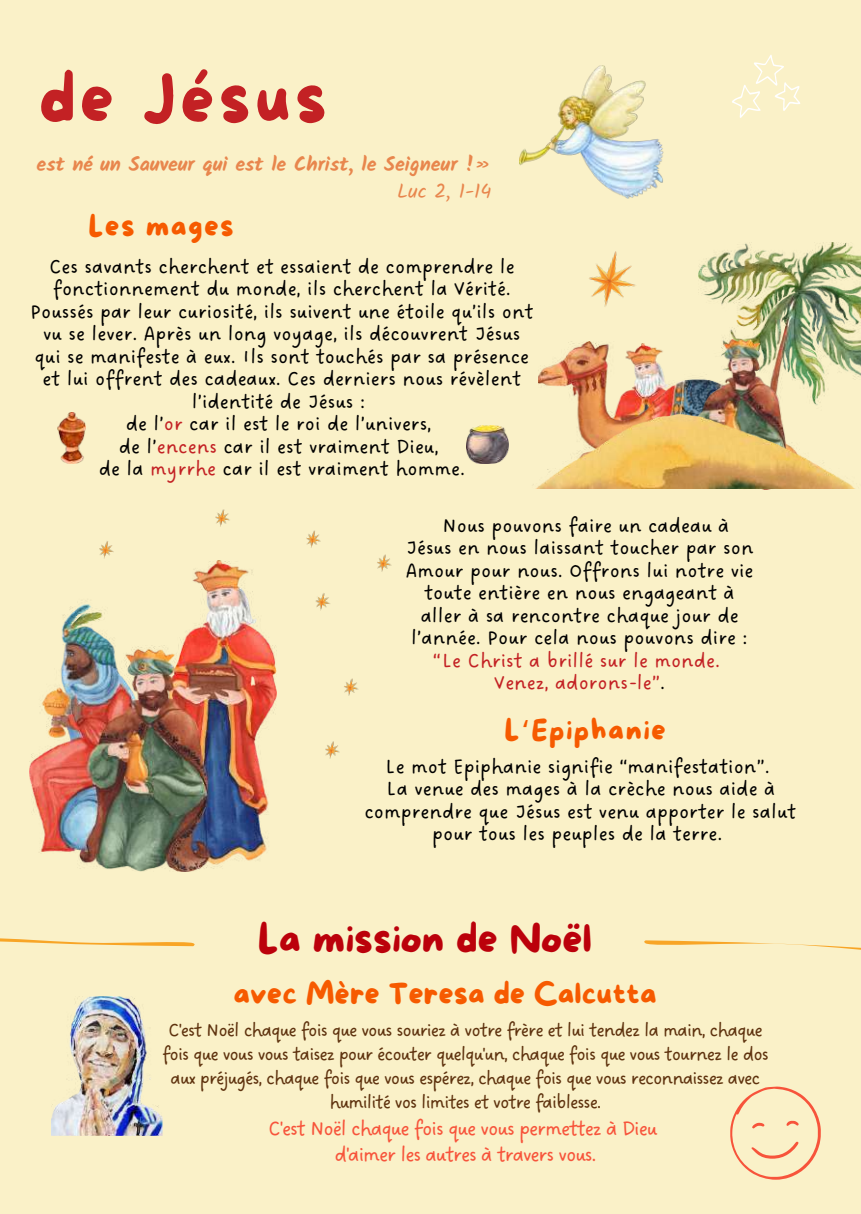
<style>
.page{position:relative;width:861px;height:1214px;background:#fff}
.page>*{position:absolute;margin:0;border:0;box-sizing:border-box;transform-origin:0 0}
.t1{font:67.4px "More Sugar";letter-spacing:.06em;color:#c32124}
.t2{font:40px "More Sugar";color:#bb010b}
.t3{font:30px "More Sugar";color:#f65a00}
.t4{font:28.8px "More Sugar";letter-spacing:.05em;color:#f65a00}
.t5{font:22px/25.6px "DO Sans Regular";letter-spacing:-.05em;color:#f7543b;text-align:center}
.t6{font:21.4px/22.4px "DO Sans Regular";color:#000;text-align:center}
.t7{font:21.4px/22.4px "DO Sans Regular";color:#c32124;text-align:center}
.t8{font:20px/24px "DO Sans Regular";letter-spacing:-.05em;color:#5e320e;text-align:center}
.t9{font:700 20px "Kalam";color:#e8864d}
.t10{font:20px "Kalam";color:#e8864d}
.s1{color:#c32124}
.s2{color:#000}
.s3{font-family:"Noto Sans Gurmukhi"}
</style>
<div class="page">
<div style="left:0;top:0;width:861px;height:1213px;background:#faf1c8"></div>
<img style="left:29px;top:561px;width:248px;height:310px">
<img style="left:519px;top:65px;width:144px;height:134px">
<svg style="left:732px;top:55px;width:68px;height:63px"></svg>
<svg style="left:0;top:938px;width:195px;height:8px"></svg>
<svg style="left:730px;top:1086px;width:90px;height:93px"></svg>
<img style="left:51px;top:996px;width:111px;height:139px">
<svg style="left:644px;top:940px;width:217px;height:10px"></svg>
<img style="left:699px;top:243px;width:162px;height:162px">
<img style="left:539px;top:342px;width:261px;height:147px">
<img style="left:689px;top:339px;width:98px;height:75px">
<img style="left:484px;top:414px;width:370px;height:74px">
<img style="left:589px;top:251px;width:47px;height:56px">
<img style="left:99px;top:541px;width:15px;height:18px">
<img style="left:306px;top:530px;width:15px;height:18px">
<img style="left:325px;top:741px;width:15px;height:18px">
<img style="left:57px;top:413px;width:29px;height:51px">
<img style="left:466px;top:426px;width:42px;height:37px">
<img style="left:315px;top:593px;width:15px;height:18px">
<img style="left:377px;top:554px;width:15px;height:18px">
<img style="left:344px;top:678px;width:15px;height:18px">
<img style="left:215px;top:509px;width:15px;height:18px">
<h1 class="t1" style="left:39px;top:63px;width:290px">de Jésus</h1>
<p class="t9" style="left:37px;top:152px;width:456px">est né un Sauveur qui est le Christ, le Seigneur !»</p>
<p class="t10" style="left:397px;top:179px;width:96px">Luc 2, 1-14</p>
<h3 class="t4" style="left:88px;top:211px;width:147px">Les mages</h3>
<p class="t6" style="left:30px;top:256px;width:505px">Ces savants cherchent et essaient de comprendre le fonctionnement du monde, ils cherchent la Vérité.<br>Poussés par leur curiosité, ils suivent une étoile qu’ils ont vu se lever. Après un long voyage, ils découvrent Jésus qui se manifeste à eux. Ils sont touchés par sa présence et lui offrent des cadeaux. Ces derniers nous révèlent l’identité de Jésus :<br>de l’<span class="s1">or</span> car il est le roi de l’univers,<br>de l’<span class="s1">encens</span> car il est vraiment Dieu,<br>de la <span class="s1">myrrhe</span> car il est vraiment homme.</p>
<p class="t6" style="left:443px;top:515px;width:288px">Nous pouvons faire un cadeau à</p>
<p class="t6" style="left:406px;top:538px;width:349px">Jésus en nous laissant toucher par son</p>
<p class="t6" style="left:406px;top:560px;width:349px">Amour pour nous. Offrons lui notre vie</p>
<p class="t6" style="left:424px;top:583px;width:312px">toute entière en nous engageant à</p>
<p class="t6" style="left:421px;top:605px;width:319px">aller à sa rencontre chaque jour de</p>
<p class="t6" style="left:411px;top:628px;width:338px">l’année. Pour cela nous pouvons dire :</p>
<p class="t7" style="left:433px;top:650px;width:289px">“Le Christ a brillé sur le monde.<br>Venez, adorons-le”<span class="s2">.</span></p>
<h3 class="t4" style="left:505px;top:714px;width:163px">L<span class="s3">‘</span>Epiphanie</h3>
<p class="t6" style="left:364px;top:756px;width:434px">Le mot Epiphanie signifie “manifestation”.<br>La venue des mages à la crèche nous aide à comprendre que Jésus est venu apporter le salut pour tous les peuples de la terre.</p>
<h2 class="t2" style="left:258px;top:917px;width:336px">La mission de Noël</h2>
<h3 class="t3" style="left:234px;top:977px;width:425px">avec Mère Teresa de Calcutta</h3>
<p class="t8" style="left:162px;top:1019px;width:608px">C'est Noël chaque fois que vous souriez à votre frère et lui tendez la main, chaque fois que vous vous taisez pour écouter quelqu'un, chaque fois que vous tournez le dos aux préjugés, chaque fois que vous espérez, chaque fois que vous reconnaissez avec humilité vos limites et votre faiblesse.</p>
<p class="t5" style="left:268px;top:1116px;width:391px">C'est Noël chaque fois que vous permettez à Dieu d'aimer les autres à travers vous.</p>
</div>
